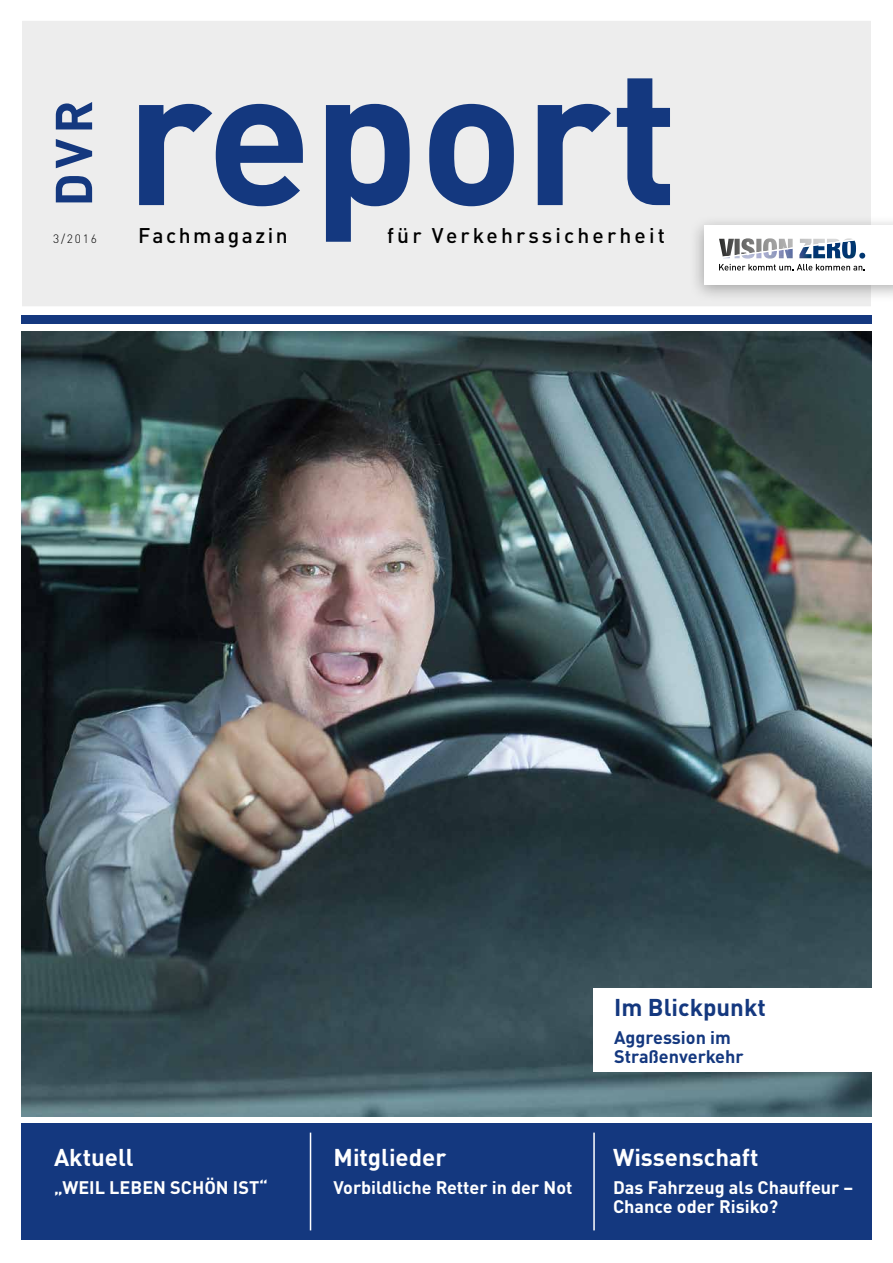
<style>
.page{position:relative;width:893px;height:1263px;background:#fff}
.page>*{position:absolute;margin:0;border:0;box-sizing:border-box;transform-origin:0 0}
.t1{font:700 192px "DINOT";color:#14387f}
.t2{font:700 51px "DINOT";color:#14387f}
.t3{font:700 24px "DINOT";color:#fff}
.t4{font:700 24px "DINOT";color:#14387f}
.t5{font:500 21px "DINOT";letter-spacing:.15em;color:#000}
.t6{font:500 21px "DINOT";letter-spacing:.12em;color:#000}
.t7{font:700 18px/19.5px "DINOT";color:#fff}
.t8{font:700 18px/19.5px "DINOT";color:#14387f}
.t9{font:300 12px "DINOT";color:#000}
</style>
<div class="page">
<img style="left:21px;top:332px;width:851px;height:784px">
<div style="left:21px;top:315px;width:851px;height:9px;background:#14387f"></div>
<div style="left:21px;top:19px;width:851px;height:289px;background:#ededed;border:2px solid #fff"></div>
<div style="left:689px;top:214px;width:204px;height:88px;background:#000;opacity:.3"></div>
<div style="left:705px;top:225px;width:188px;height:59px;background:#fff"></div>
<svg style="left:719px;top:238px;width:146px;height:32px"></svg>
<div style="left:21px;top:1123px;width:851px;height:117px;background:#14387f"></div>
<hr style="left:310px;top:1132px;width:1px;height:98px;background:#fff">
<hr style="left:593px;top:1132px;width:2px;height:98px;background:#fff">
<div style="left:593px;top:988px;width:280px;height:84px;background:#fff"></div>
<h1 class="t1" style="left:125px;top:10px;width:555px">report</h1>
<h2 class="t2" style="left:40px;top:207px;width:108px;rotate:-90deg">DVR</h2>
<p class="t9" style="left:53px;top:231px;width:45px">3/2016</p>
<p class="t6" style="left:138px;top:222px;width:151px">Fachmagazin</p>
<p class="t5" style="left:387px;top:222px;width:279px">für Verkehrssicherheit</p>
<h3 class="t3" style="left:54px;top:1141px;width:81px">Aktuell</h3>
<p class="t7" style="left:54px;top:1177px;width:215px">„WEIL LEBEN SCHÖN IST“</p>
<h3 class="t3" style="left:334px;top:1141px;width:114px">Mitglieder</h3>
<p class="t7" style="left:334px;top:1177px;width:240px">Vorbildliche Retter in der Not</p>
<h3 class="t4" style="left:614px;top:991px;width:153px">Im Blickpunkt</h3>
<p class="t8" style="left:614px;top:1027px;width:131px">Aggression im<br>Straßenverkehr</p>
<h3 class="t3" style="left:613px;top:1141px;width:147px">Wissenschaft</h3>
<p class="t7" style="left:613px;top:1177px;width:242px">Das Fahrzeug als Chauffeur –<br>Chance oder Risiko?</p>
</div>
